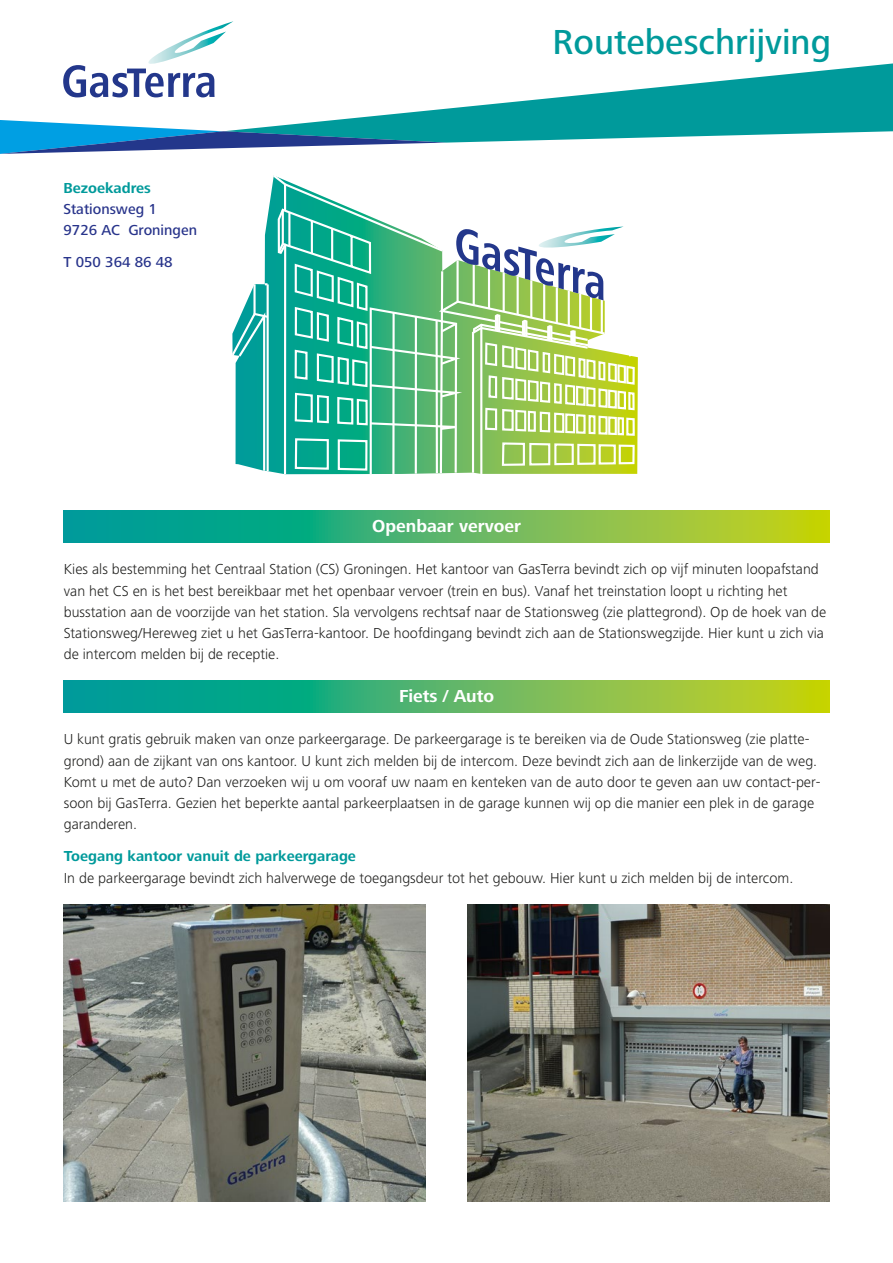
<style>
.page{position:relative;width:893px;height:1263px;background:#fff}
.page>*{position:absolute;margin:0;border:0;box-sizing:border-box;transform-origin:0 0}
.t1{font:500 36px "Frutiger Next LT";color:#009a9b}
.t2{font:700 18px "Frutiger Next LT";color:#fff}
.t3{font:300 15px/21.3px "Frutiger Next LT";color:#1d1d1b}
.t4{font:700 15px "Frutiger Next LT";color:#009a9b}
.t5{font:500 15px/21px "Frutiger Next LT";color:#28348b}
</style>
<div class="page">
<svg style="left:153px;top:63px;width:740px;height:80px"></svg>
<svg style="left:0;top:120px;width:446px;height:34px"></svg>
<svg style="left:63px;top:21px;width:170px;height:76px"></svg>
<svg style="left:64px;top:510px;width:765px;height:32px;background:#56b563"></svg>
<svg style="left:64px;top:680px;width:765px;height:32px;background:#56b563"></svg>
<img style="left:64px;top:904px;width:361px;height:298px">
<img style="left:468px;top:904px;width:361px;height:298px">
<svg style="left:232px;top:175px;width:406px;height:300px"></svg>
<p class="t4" style="left:64px;top:180px;width:89px">Bezoekadres</p>
<p class="t5" style="left:64px;top:199px;width:135px">Stationsweg 1<br>9726 AC Groningen</p>
<p class="t5" style="left:64px;top:251px;width:111px">T 050 364 86 48</p>
<h1 class="t1" style="left:552px;top:22px;width:280px">Routebeschrijving</h1>
<p class="t2" style="left:372px;top:516px;width:150px">Openbaar vervoer</p>
<p class="t3" style="left:64px;top:559px;width:764px">Kies als bestemming het Centraal Station (CS) Groningen. Het kantoor van GasTerra bevindt zich op vijf minuten loopafstand van het CS en is het best bereikbaar met het openbaar vervoer (trein en bus). Vanaf het treinstation loopt u richting het busstation aan de voorzijde van het station. Sla vervolgens rechtsaf naar de Stationsweg (zie plattegrond). Op de hoek van de Stationsweg/Hereweg ziet u het GasTerra-kantoor. De hoofdingang bevindt zich aan de Stationswegzijde. Hier kunt u zich via de intercom melden bij de receptie.</p>
<p class="t2" style="left:399px;top:686px;width:97px">Fiets / Auto</p>
<p class="t3" style="left:64px;top:729px;width:758px">U kunt gratis gebruik maken van onze parkeergarage. De parkeergarage is te bereiken via de Oude Stationsweg (zie platte&shy;grond) aan de zijkant van ons kantoor. U kunt zich melden bij de intercom. Deze bevindt zich aan de linkerzijde van de weg.<br>Komt u met de auto? Dan verzoeken wij u om vooraf uw naam en kenteken van de auto door te geven aan uw contact-per&shy;soon bij GasTerra. Gezien het beperkte aantal parkeerplaatsen in de garage kunnen wij op die manier een plek in de garage garanderen.</p>
<p class="t4" style="left:64px;top:848px;width:294px">Toegang kantoor vanuit de parkeergarage</p>
<p class="t3" style="left:64px;top:867px;width:731px">In de parkeergarage bevindt zich halverwege de toegangsdeur tot het gebouw. Hier kunt u zich melden bij de intercom.</p>
</div>
